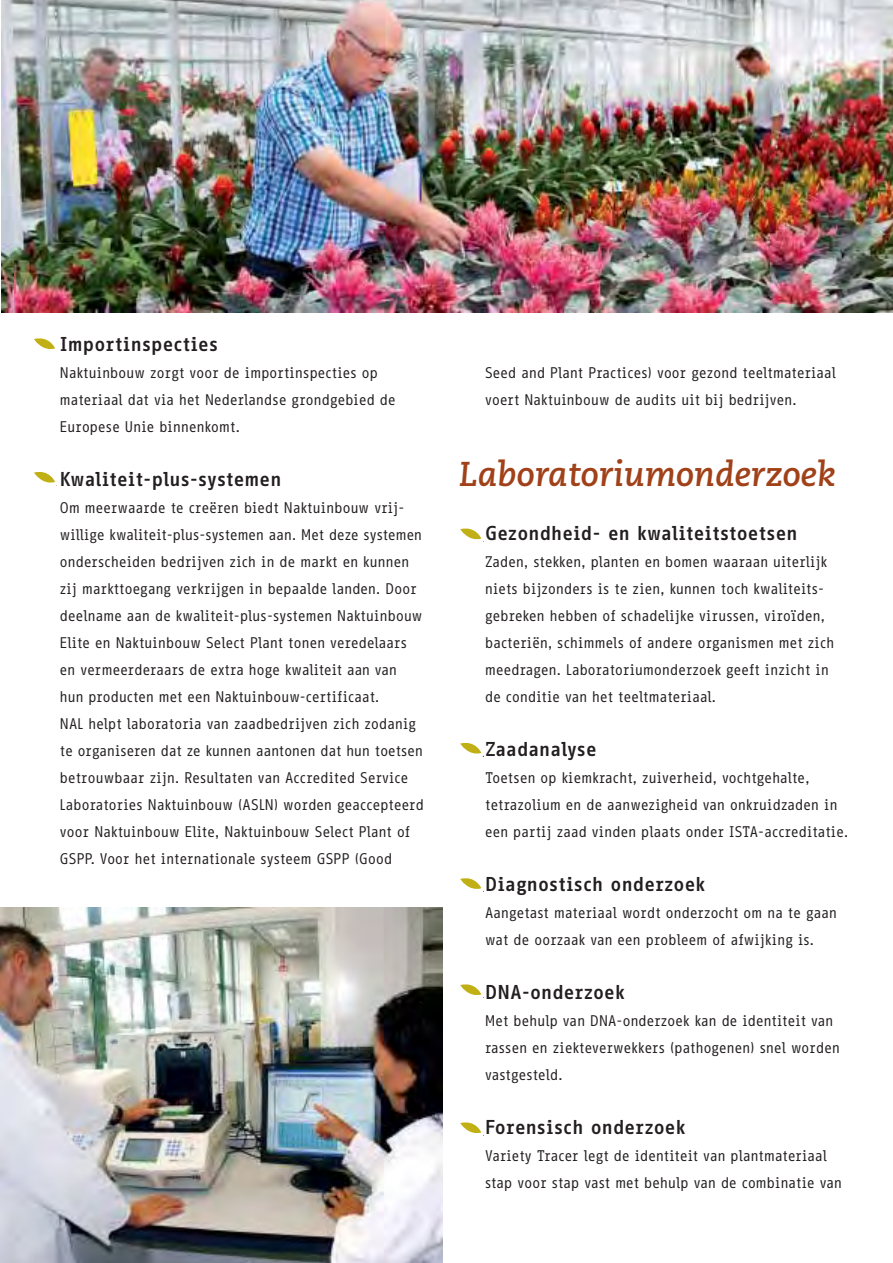
<style>
.page{position:relative;width:893px;height:1263px;background:#fff}
.page>*{position:absolute;margin:0;border:0;box-sizing:border-box;transform-origin:0 0}
.t1{font:italic 700 34.5px "Caecilia";color:#a04119}
.t2{font:700 19.5px "Info Office";letter-spacing:-.03em;color:#231f20}
.t3{font:15px/27px "Info Office";letter-spacing:-.03em;color:#231f20}
</style>
<div class="page">
<img style="left:2px;top:0;width:891px;height:312px">
<img style="left:1px;top:196px;width:12px;height:111px">
<img style="left:0;top:908px;width:442px;height:355px">
<svg style="left:34px;top:338px;width:23px;height:14px"></svg>
<svg style="left:34px;top:472px;width:21px;height:11px"></svg>
<svg style="left:460px;top:984px;width:22px;height:11px"></svg>
<svg style="left:460px;top:1122px;width:22px;height:11px"></svg>
<svg style="left:460px;top:528px;width:22px;height:12px"></svg>
<svg style="left:460px;top:743px;width:22px;height:11px"></svg>
<svg style="left:460px;top:878px;width:22px;height:11px"></svg>
<h2 class="t2" style="left:60px;top:337px;width:160px">Importinspecties</h2>
<p class="t3" style="left:60px;top:361px;width:338px">Naktuinbouw zorgt voor de importinspecties op materiaal dat via het Nederlandse grondgebied de<br>Europese Unie binnenkomt.</p>
<h2 class="t2" style="left:60px;top:472px;width:224px">Kwaliteit-plus-systemen</h2>
<p class="t3" style="left:60px;top:496px;width:366px">Om meerwaarde te creëren biedt Naktuinbouw vrij&shy;willige kwaliteit-plus-systemen aan. Met deze systemen onderscheiden bedrijven zich in de markt en kunnen zij markttoegang verkrijgen in bepaalde landen. Door deelname aan de kwaliteit-plus-systemen Naktuinbouw Elite en Naktuinbouw Select Plant tonen veredelaars en vermeerderaars de extra hoge kwaliteit aan van hun producten met een Naktuinbouw-certificaat.<br>NAL helpt laboratoria van zaadbedrijven zich zodanig te organiseren dat ze kunnen aantonen dat hun toetsen betrouwbaar zijn. Resultaten van Accredited Service Laboratories Naktuinbouw (ASLN) worden geaccepteerd voor Naktuinbouw Elite, Naktuinbouw Select Plant of GSPP. Voor het internationale systeem GSPP (Good</p>
<p class="t3" style="left:485px;top:361px;width:353px">Seed and Plant Practices) voor gezond teeltmateriaal voert Naktuinbouw de audits uit bij bedrijven.</p>
<h1 class="t1" style="left:459px;top:459px;width:378px">Laboratoriumonderzoek</h1>
<h2 class="t2" style="left:485px;top:526px;width:315px">Gezondheid- en kwaliteitstoetsen</h2>
<p class="t3" style="left:485px;top:550px;width:351px">Zaden, stekken, planten en bomen waaraan uiterlijk niets bijzonders is te zien, kunnen toch kwaliteits&shy;gebreken hebben of schadelijke virussen, viroïden, bacteriën, schimmels of andere organismen met zich meedragen. Laboratoriumonderzoek geeft inzicht in de conditie van het teeltmateriaal.</p>
<h2 class="t2" style="left:485px;top:742px;width:114px">Zaadanalyse</h2>
<p class="t3" style="left:485px;top:766px;width:365px">Toetsen op kiemkracht, zuiverheid, vochtgehalte, tetrazolium en de aanwezigheid van onkruidzaden in een partij zaad vinden plaats onder ISTA-accreditatie.</p>
<h2 class="t2" style="left:485px;top:877px;width:222px">Diagnostisch onderzoek</h2>
<p class="t3" style="left:485px;top:901px;width:354px">Aangetast materiaal wordt onderzocht om na te gaan wat de oorzaak van een probleem of afwijking is.</p>
<h2 class="t2" style="left:485px;top:985px;width:142px">DNA-onderzoek</h2>
<p class="t3" style="left:485px;top:1009px;width:357px">Met behulp van DNA-onderzoek kan de identiteit van rassen en ziekteverwekkers (pathogenen) snel worden vastgesteld.</p>
<h2 class="t2" style="left:485px;top:1120px;width:202px">Forensisch onderzoek</h2>
<p class="t3" style="left:485px;top:1144px;width:359px">Variety Tracer legt de identiteit van plantmateriaal stap voor stap vast met behulp van de combinatie van</p>
</div>
